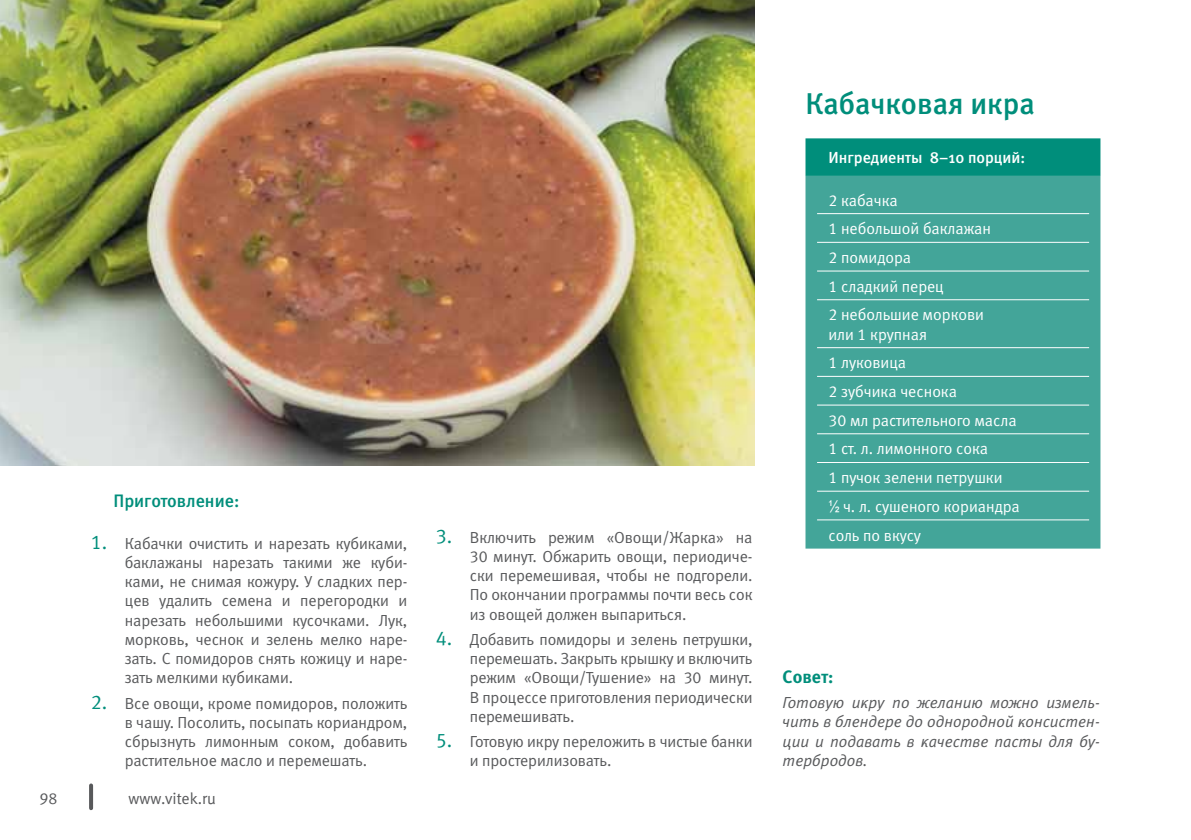
<style>
.page{position:relative;width:1191px;height:840px;background:#fff}
.page>*{position:absolute;margin:0;border:0;box-sizing:border-box;transform-origin:0 0}
.t1{font:30px "Meta Medium LFC";color:#008e7b}
.t2{font:18px "Meta Medium C";color:#008e7b}
.t3{font:18px "Meta Bold LFC";color:#008e7b}
.t4{font:16px/19.2px "Meta Normal LFC";letter-spacing:-.005em;color:#58595b;text-align:justify}
.t5{font:16px/28.6px "Meta Normal LFC";color:#fff}
.t6{font:italic 16px/19.2px "Meta Normal LFC";color:#58595b;text-align:justify}
.t7{font:16px "Meta Medium C";color:#fff}
.s1{font-size:20px;color:#008e7b}
.s2{font-family:"Arial Narrow"}
</style>
<div class="page">
<svg style="left:89px;top:785px;width:4px;height:22px"></svg>
<div style="left:805px;top:138px;width:295px;height:38px;background:#008e7b"></div>
<div style="left:805px;top:176px;width:295px;height:372px;background:#43a599"></div>
<hr style="left:817px;top:270px;width:272px;height:1px;background:#fff">
<hr style="left:817px;top:299px;width:272px;height:1px;background:#fff">
<hr style="left:817px;top:347px;width:272px;height:1px;background:#fff">
<hr style="left:817px;top:375px;width:272px;height:1px;background:#fff">
<hr style="left:817px;top:404px;width:272px;height:1px;background:#fff">
<hr style="left:817px;top:433px;width:272px;height:1px;background:#fff">
<hr style="left:817px;top:461px;width:272px;height:1px;background:#fff">
<hr style="left:817px;top:490px;width:272px;height:1px;background:#fff">
<hr style="left:817px;top:213px;width:272px;height:1px;background:#fff">
<hr style="left:817px;top:242px;width:272px;height:1px;background:#fff">
<hr style="left:817px;top:519px;width:272px;height:1px;background:#fff">
<img style="left:0;top:0;width:754px;height:465px">
<p class="t2" style="left:113px;top:490px;width:127px">Приготовление:</p>
<p class="t4" style="left:125px;top:533px;width:284px;text-indent:-34px"><span class="s1">1.</span> Кабачки очистить и нарезать кубиками, баклажаны нарезать такими же куби&shy;ками, не снимая кожуру. У сладких пер&shy;цев удалить семена и перегородки и нарезать небольшими кусочками. Лук, морковь, чеснок и зелень мелко наре&shy;зать. С помидоров снять кожицу и наре&shy;зать мелкими кубиками.</p>
<p class="t4" style="left:125px;top:693px;width:284px;text-indent:-34px"><span class="s1">2.</span> Все овощи, кроме помидоров, положить в чашу. Посолить, посыпать кориандром, сбрызнуть лимонным соком, добавить растительное масло и перемешать.</p>
<p class="t4" style="left:40px;top:788px;width:19px">98</p>
<p class="t4" style="left:129px;top:788px;width:89px">www.vitek.ru</p>
<p class="t4" style="left:470px;top:527px;width:284px;text-indent:-34px"><span class="s1">3.</span> Включить режим «Овощи/Жарка» на 30 минут. Обжарить овощи, периодиче&shy;ски перемешивая, чтобы не подгорели.<br>По окончании программы почти весь сок из овощей должен выпариться.</p>
<p class="t4" style="left:470px;top:629px;width:284px;text-indent:-34px"><span class="s1">4.</span> Добавить помидоры и зелень петрушки, перемешать. Закрыть крышку и включить режим «Овощи/Тушение» на 30 минут.<br>В процессе приготовления периодически перемешивать.</p>
<p class="t4" style="left:470px;top:731px;width:284px;text-indent:-34px"><span class="s1">5.</span> Готовую икру переложить в чистые банки и простерилизовать.</p>
<h1 class="t1" style="left:805px;top:87px;width:231px">Кабачковая икра</h1>
<p class="t7" style="left:828px;top:149px;width:198px">Ингредиенты 8–10 порций:</p>
<p class="t5" style="left:828px;top:186px;width:164px">2 кабачка<br>1 небольшой баклажан<br>2 помидора<br>1 сладкий перец<br>2 небольшие моркови</p>
<p class="t5" style="left:828px;top:319px;width:193px">или 1 крупная<br>1 луковица<br>2 зубчика чеснока<br>30 мл растительного масла<br>1 ст. л. лимонного сока<br>1 пучок зелени петрушки<br><span class="s2">½</span> ч. л. сушеного кориандра соль по вкусу</p>
<p class="t3" style="left:782px;top:666px;width:52px">Совет:</p>
<p class="t6" style="left:782px;top:692px;width:319px">Готовую икру по желанию можно измель&shy;чить в блендере до однородной консистен&shy;ции и подавать в качестве пасты для бу&shy;тербродов.</p>
</div>
